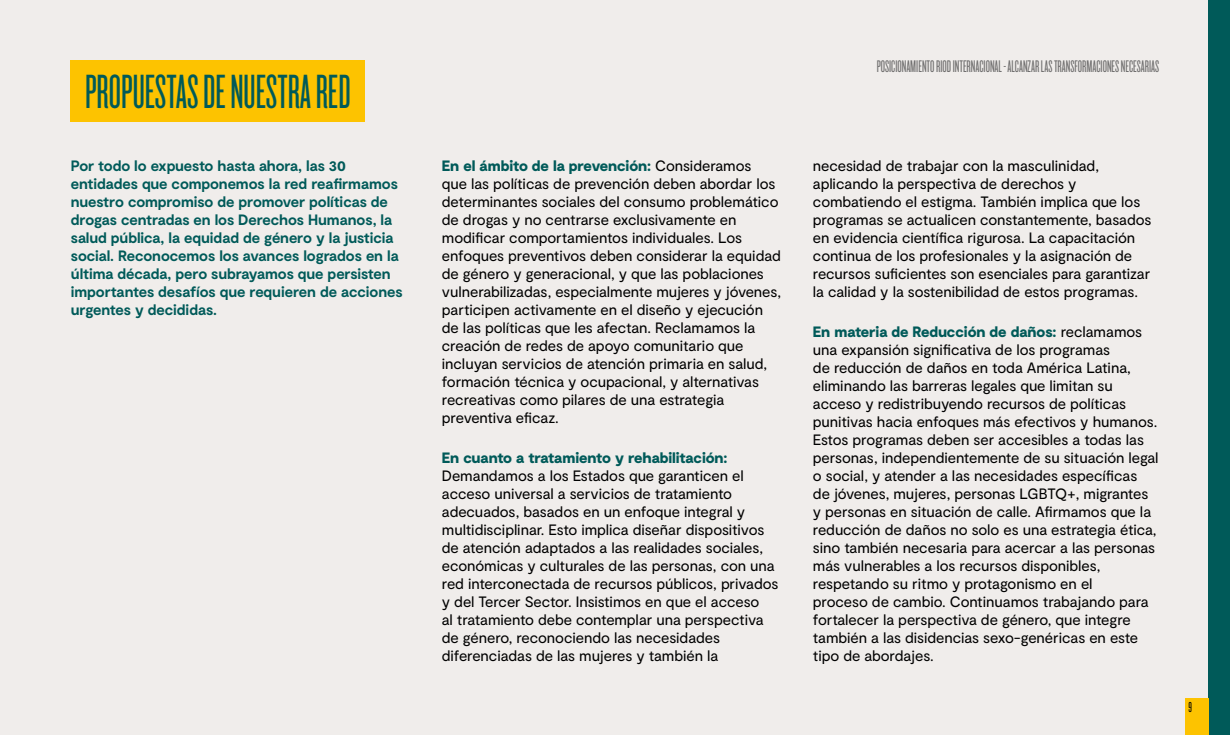
<style>
.page{position:relative;width:1230px;height:735px;background:#f0edeb}
.page>*{position:absolute;margin:0;border:0;box-sizing:border-box;transform-origin:0 0}
.t1{font:50px "Knockout HTF26 Junior Flyweight";color:#005a59}
.t2{font:17.5px "Knockout HTF26 Junior Flyweight";color:#706f6f}
.t3{font:15px/18px "Moderat";letter-spacing:-.005em;color:#000}
.t4{font:700 15px/18px "Moderat";letter-spacing:-.005em;color:#005a59}
.t5{font:900 15px "Moderat";letter-spacing:-.01em;color:#005a59}
.t6{font:15px "Knockout HTF26 Junior Flyweight";color:#000}
.s1{font-weight:900;color:#005a59}
</style>
<div class="page">
<div style="left:1208px;top:0;width:22px;height:735px;background:#005a59"></div>
<div style="left:1185px;top:698px;width:23px;height:37px;background:#fdc300"></div>
<div style="left:71px;top:60px;width:294px;height:62px;background:#fdc300"></div>
<h1 class="t1" style="left:85px;top:67px;width:267px">PROPUESTAS DE NUESTRA RED</h1>
<p class="t4" style="left:71px;top:158px;width:333px">Por todo lo expuesto hasta ahora, las 30 entidades que componemos la red reafirmamos nuestro compromiso de promover políticas de drogas centradas en los Derechos Humanos, la salud pública, la equidad de género y la justicia social. Reconocemos los avances logrados en la última década, pero subrayamos que persisten importantes desafíos que requieren de acciones urgentes y decididas.</p>
<p class="t3" style="left:442px;top:157px;width:341px"><span class="s1">En el ámbito de la prevención:</span> Consideramos<br>que las políticas de prevención deben abordar los determinantes sociales del consumo problemático de drogas y no centrarse exclusivamente en modificar comportamientos individuales. Los enfoques preventivos deben considerar la equidad de género y generacional, y que las poblaciones vulnerabilizadas, especialmente mujeres y jóvenes, participen activamente en el diseño y ejecución de las políticas que les afectan. Reclamamos la creación de redes de apoyo comunitario que incluyan servicios de atención primaria en salud, formación técnica y ocupacional, y alternativas recreativas como pilares de una estrategia preventiva eficaz.</p>
<p class="t5" style="left:442px;top:448px;width:287px">En cuanto a tratamiento y rehabilitación:</p>
<p class="t3" style="left:442px;top:467px;width:338px">Demandamos a los Estados que garanticen el acceso universal a servicios de tratamiento adecuados, basados en un enfoque integral y multidisciplinar. Esto implica diseñar dispositivos de atención adaptados a las realidades sociales, económicas y culturales de las personas, con una red interconectada de recursos públicos, privados y del Tercer Sector. Insistimos en que el acceso<br>al tratamiento debe contemplar una perspectiva de género, reconociendo las necesidades diferenciadas de las mujeres y también la</p>
<p class="t2" style="left:877px;top:58px;width:284px">POSICIONAMIENTO RIOD INTERNACIONAL - ALCANZAR LAS TRANSFORMACIONES NECESARIAS</p>
<p class="t3" style="left:813px;top:157px;width:340px">necesidad de trabajar con la masculinidad, aplicando la perspectiva de derechos y combatiendo el estigma. También implica que los programas se actualicen constantemente, basados en evidencia científica rigurosa. La capacitación continua de los profesionales y la asignación de recursos suficientes son esenciales para garantizar la calidad y la sostenibilidad de estos programas.</p>
<p class="t3" style="left:813px;top:323px;width:347px"><span class="s1">En materia de Reducción de daños:</span> reclamamos una expansión significativa de los programas<br>de reducción de daños en toda América Latina, eliminando las barreras legales que limitan su acceso y redistribuyendo recursos de políticas punitivas hacia enfoques más efectivos y humanos.<br>Estos programas deben ser accesibles a todas las personas, independientemente de su situación legal o social, y atender a las necesidades específicas<br>de jóvenes, mujeres, personas LGBTQ+, migrantes y personas en situación de calle. Afirmamos que la reducción de daños no solo es una estrategia ética, sino también necesaria para acercar a las personas más vulnerables a los recursos disponibles, respetando su ritmo y protagonismo en el<br>proceso de cambio. Continuamos trabajando para fortalecer la perspectiva de género, que integre también a las disidencias sexo-genéricas en este tipo de abordajes.</p>
<p class="t6" style="left:1189px;top:699px;width:5px">9</p>
</div>
